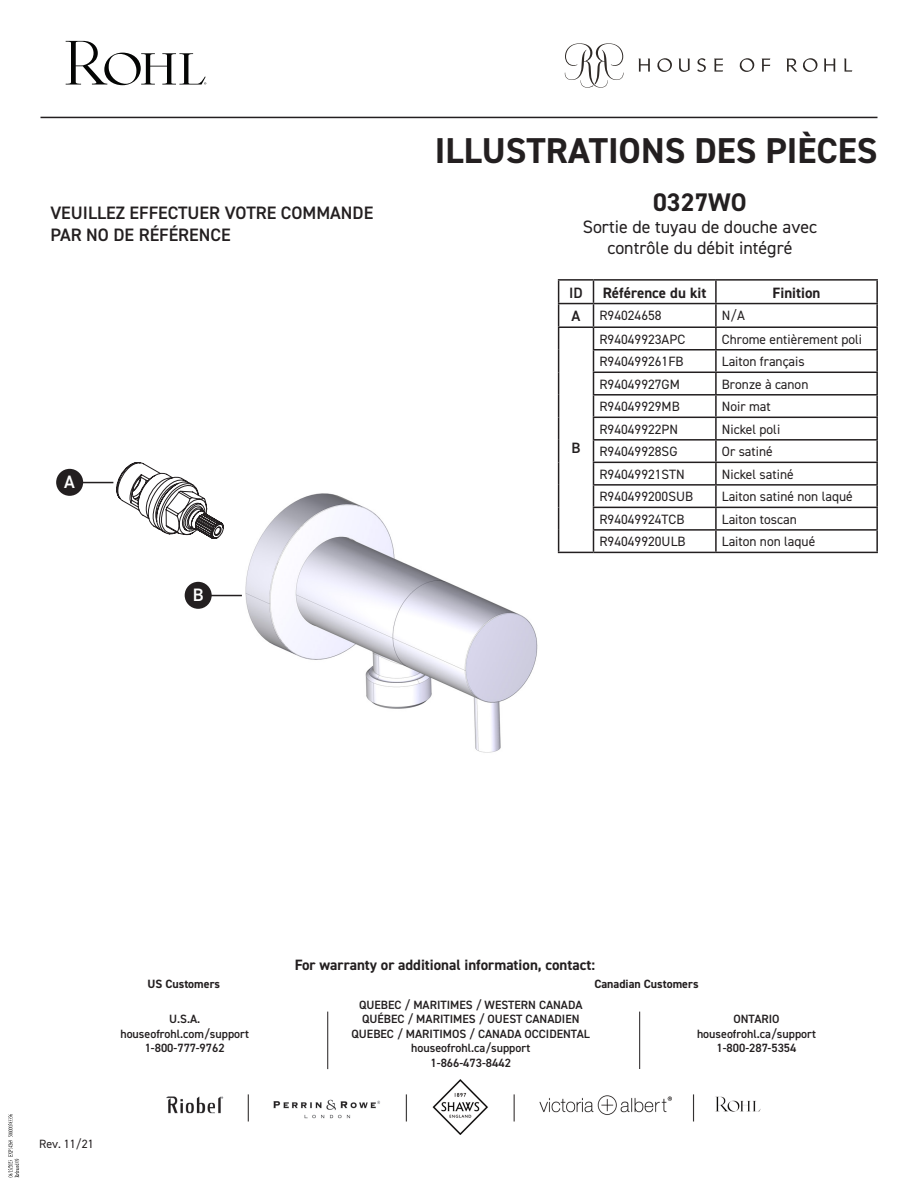
<style>
.page{position:relative;width:918px;height:1188px;background:#fff}
.page>*{position:absolute;margin:0;border:0;box-sizing:border-box;transform-origin:0 0}
.t1{font:700 36px "DIN2014";color:#231f20}
.t2{font:700 25.5px "DIN2014";color:#231f20}
.t3{font:18px "DIN2014";color:#231f20}
.t4{font:600 18px "DIN2014";color:#231f20}
.Callout_Circles{font:600 18px "DIN2014";color:#fff}
.Call_Out_ID{font:700 15px "DIN2014";color:#231f20}
.Call_Out_ID-2{font:600 15px "DIN2014";color:#231f20}
.Part_Numbers{font:13.5px "DIN2014";color:#231f20}
.t5{font:600 12px "DIN2014";color:#231f20}
.t6{font:700 12px "DIN2014";color:#231f20}
.t7{font:12px "DIN2014";color:#231f20}
</style>
<div class="page">
<img style="left:223px;top:443px;width:364px;height:310px">
<svg style="left:116px;top:462px;width:107px;height:77px"></svg>
<div style="left:56px;top:469px;width:27px;height:27px;background:#231f20;border-radius:50%"></div>
<hr style="left:82px;top:482px;width:31px;height:1px;background:#231f20">
<div style="left:185px;top:582px;width:27px;height:27px;background:#231f20;border-radius:50%"></div>
<hr style="left:211px;top:595px;width:31px;height:1px;background:#231f20">
<hr style="left:639px;top:1012px;width:1px;height:57px;background:#231f20">
<hr style="left:558px;top:279px;width:35px;height:2px;background:#231f20">
<hr style="left:593px;top:279px;width:123px;height:2px;background:#231f20">
<hr style="left:716px;top:279px;width:162px;height:2px;background:#231f20">
<hr style="left:715px;top:281px;width:2px;height:22px;background:#231f20">
<hr style="left:876px;top:281px;width:2px;height:22px;background:#231f20">
<hr style="left:558px;top:303px;width:35px;height:1px;background:#231f20">
<hr style="left:593px;top:303px;width:123px;height:1px;background:#231f20">
<hr style="left:716px;top:303px;width:162px;height:1px;background:#231f20">
<hr style="left:715px;top:304px;width:2px;height:22px;background:#231f20">
<hr style="left:876px;top:304px;width:2px;height:22px;background:#231f20">
<hr style="left:558px;top:326px;width:35px;height:2px;background:#231f20">
<hr style="left:593px;top:326px;width:123px;height:2px;background:#231f20">
<hr style="left:716px;top:326px;width:162px;height:2px;background:#231f20">
<hr style="left:715px;top:328px;width:2px;height:21px;background:#231f20">
<hr style="left:876px;top:328px;width:2px;height:21px;background:#231f20">
<hr style="left:593px;top:349px;width:123px;height:2px;background:#231f20">
<hr style="left:716px;top:349px;width:162px;height:2px;background:#231f20">
<hr style="left:715px;top:351px;width:2px;height:21px;background:#231f20">
<hr style="left:876px;top:351px;width:2px;height:21px;background:#231f20">
<hr style="left:593px;top:372px;width:123px;height:1px;background:#231f20">
<hr style="left:716px;top:372px;width:162px;height:1px;background:#231f20">
<hr style="left:715px;top:373px;width:2px;height:21px;background:#231f20">
<hr style="left:876px;top:373px;width:2px;height:21px;background:#231f20">
<hr style="left:593px;top:394px;width:123px;height:2px;background:#231f20">
<hr style="left:716px;top:394px;width:162px;height:2px;background:#231f20">
<hr style="left:715px;top:396px;width:2px;height:21px;background:#231f20">
<hr style="left:876px;top:396px;width:2px;height:21px;background:#231f20">
<hr style="left:593px;top:417px;width:123px;height:1px;background:#231f20">
<hr style="left:716px;top:417px;width:162px;height:1px;background:#231f20">
<hr style="left:715px;top:418px;width:2px;height:21px;background:#231f20">
<hr style="left:876px;top:418px;width:2px;height:21px;background:#231f20">
<hr style="left:593px;top:439px;width:123px;height:2px;background:#231f20">
<hr style="left:716px;top:439px;width:162px;height:2px;background:#231f20">
<hr style="left:715px;top:441px;width:2px;height:21px;background:#231f20">
<hr style="left:876px;top:441px;width:2px;height:21px;background:#231f20">
<hr style="left:593px;top:462px;width:123px;height:1px;background:#231f20">
<hr style="left:716px;top:462px;width:162px;height:1px;background:#231f20">
<hr style="left:715px;top:463px;width:2px;height:21px;background:#231f20">
<hr style="left:876px;top:463px;width:2px;height:21px;background:#231f20">
<hr style="left:593px;top:484px;width:123px;height:2px;background:#231f20">
<hr style="left:716px;top:484px;width:162px;height:2px;background:#231f20">
<hr style="left:715px;top:486px;width:2px;height:21px;background:#231f20">
<hr style="left:876px;top:486px;width:2px;height:21px;background:#231f20">
<hr style="left:593px;top:507px;width:123px;height:1px;background:#231f20">
<hr style="left:716px;top:507px;width:162px;height:1px;background:#231f20">
<hr style="left:715px;top:508px;width:2px;height:21px;background:#231f20">
<hr style="left:876px;top:508px;width:2px;height:21px;background:#231f20">
<svg style="left:558px;top:281px;width:1px;height:271px"></svg>
<hr style="left:593px;top:529px;width:123px;height:2px;background:#231f20">
<svg style="left:593px;top:281px;width:1px;height:271px"></svg>
<hr style="left:716px;top:529px;width:162px;height:2px;background:#231f20">
<hr style="left:715px;top:531px;width:2px;height:21px;background:#231f20">
<hr style="left:876px;top:531px;width:2px;height:21px;background:#231f20">
<hr style="left:558px;top:552px;width:35px;height:1px;background:#231f20">
<hr style="left:593px;top:552px;width:123px;height:1px;background:#231f20">
<hr style="left:716px;top:552px;width:162px;height:1px;background:#231f20">
<hr style="left:40px;top:117px;width:838px;height:1px;background:#231f20">
<svg style="left:565px;top:43px;width:58px;height:45px"></svg>
<svg style="left:638px;top:59px;width:12px;height:13px"></svg>
<svg style="left:679px;top:59px;width:11px;height:13px"></svg>
<svg style="left:697px;top:58px;width:9px;height:14px"></svg>
<svg style="left:714px;top:59px;width:9px;height:13px"></svg>
<svg style="left:739px;top:58px;width:15px;height:14px"></svg>
<svg style="left:803px;top:58px;width:15px;height:14px"></svg>
<svg style="left:657px;top:58px;width:15px;height:14px"></svg>
<svg style="left:762px;top:59px;width:8px;height:13px"></svg>
<svg style="left:787px;top:59px;width:10px;height:13px"></svg>
<svg style="left:824px;top:59px;width:11px;height:13px"></svg>
<svg style="left:844px;top:59px;width:8px;height:13px"></svg>
<svg style="left:66px;top:41px;width:140px;height:44px"></svg>
<img style="left:166px;top:1080px;width:594px;height:54px">
<hr style="left:327px;top:1012px;width:1px;height:57px;background:#231f20">
<svg style="left:8px;top:1114px;width:11px;height:63px"></svg>
<p class="t4" style="left:50px;top:201px;width:324px">VEUILLEZ EFFECTUER VOTRE COMMANDE</p>
<p class="t4" style="left:50px;top:223px;width:182px">PAR NO DE RÉFÉRENCE</p>
<p class="Callout_Circles" style="left:64px;top:470px;width:12px">A</p>
<p class="Callout_Circles" style="left:193px;top:583px;width:12px">B</p>
<p class="t1" style="left:435px;top:127px;width:444px">ILLUSTRATIONS DES PIÈCES</p>
<p class="t2" style="left:653px;top:185px;width:95px">0327WO</p>
<p class="t3" style="left:583px;top:215px;width:236px">Sortie de tuyau de douche avec</p>
<p class="t3" style="left:607px;top:237px;width:187px">contrôle du débit intégré</p>
<p class="Call_Out_ID-2" style="left:569px;top:282px;width:15px">ID</p>
<p class="Call_Out_ID" style="left:603px;top:282px;width:105px">Référence du kit</p>
<p class="Call_Out_ID" style="left:773px;top:282px;width:49px">Finition</p>
<p class="Call_Out_ID-2" style="left:572px;top:306px;width:10px">A</p>
<p class="Part_Numbers" style="left:599px;top:307px;width:64px">R94024658</p>
<p class="Part_Numbers" style="left:722px;top:307px;width:24px">N/A</p>
<p class="Call_Out_ID-2" style="left:572px;top:438px;width:11px">B</p>
<p class="Part_Numbers" style="left:599px;top:331px;width:87px">R94049923APC</p>
<p class="Part_Numbers" style="left:722px;top:331px;width:142px">Chrome entièrement poli</p>
<p class="Part_Numbers" style="left:599px;top:353px;width:86px">R940499261FB</p>
<p class="Part_Numbers" style="left:722px;top:353px;width:84px">Laiton français</p>
<p class="Part_Numbers" style="left:599px;top:376px;width:82px">R94049927GM</p>
<p class="Part_Numbers" style="left:722px;top:376px;width:88px">Bronze à canon</p>
<p class="Part_Numbers" style="left:599px;top:398px;width:82px">R94049929MB</p>
<p class="Part_Numbers" style="left:722px;top:398px;width:50px">Noir mat</p>
<p class="Part_Numbers" style="left:599px;top:421px;width:80px">R94049922PN</p>
<p class="Part_Numbers" style="left:722px;top:421px;width:60px">Nickel poli</p>
<p class="Part_Numbers" style="left:599px;top:443px;width:80px">R94049928SG</p>
<p class="Part_Numbers" style="left:722px;top:443px;width:52px">Or satiné</p>
<p class="Part_Numbers" style="left:599px;top:466px;width:87px">R94049921STN</p>
<p class="Part_Numbers" style="left:722px;top:466px;width:73px">Nickel satiné</p>
<p class="Part_Numbers" style="left:599px;top:488px;width:95px">R940499200SUB</p>
<p class="Part_Numbers" style="left:722px;top:488px;width:132px">Laiton satiné non laqué</p>
<p class="Part_Numbers" style="left:599px;top:511px;width:86px">R94049924TCB</p>
<p class="Part_Numbers" style="left:722px;top:511px;width:76px">Laiton toscan</p>
<p class="Part_Numbers" style="left:599px;top:533px;width:88px">R94049920ULB</p>
<p class="Part_Numbers" style="left:722px;top:533px;width:95px">Laiton non laqué</p>
<p class="Call_Out_ID" style="left:295px;top:955px;width:302px">For warranty or additional information, contact:</p>
<p class="t7" style="left:39px;top:1136px;width:56px">Rev. 11/21</p>
<p class="t6" style="left:147px;top:976px;width:74px">US Customers</p>
<p class="t6" style="left:594px;top:976px;width:106px">Canadian Customers</p>
<p class="t5" style="left:169px;top:1011px;width:33px">U.S.A.</p>
<p class="t5" style="left:120px;top:1026px;width:130px">houseofrohl.com/support</p>
<p class="t5" style="left:145px;top:1040px;width:82px">1-800-777-9762</p>
<p class="t5" style="left:359px;top:997px;width:225px">QUEBEC / MARITIMES / WESTERN CANADA</p>
<p class="t5" style="left:362px;top:1011px;width:219px">QUÉBEC / MARITIMES / OUEST CANADIEN</p>
<p class="t5" style="left:352px;top:1026px;width:240px">QUEBEC / MARITIMOS / CANADA OCCIDENTAL</p>
<p class="t5" style="left:411px;top:1040px;width:120px">houseofrohl.ca/support</p>
<p class="t5" style="left:431px;top:1054px;width:82px">1-866-473-8442</p>
<p class="t5" style="left:733px;top:1011px;width:48px">ONTARIO</p>
<p class="t5" style="left:697px;top:1026px;width:120px">houseofrohl.ca/support</p>
<p class="t5" style="left:716px;top:1040px;width:82px">1-800-287-5354</p>
</div>
